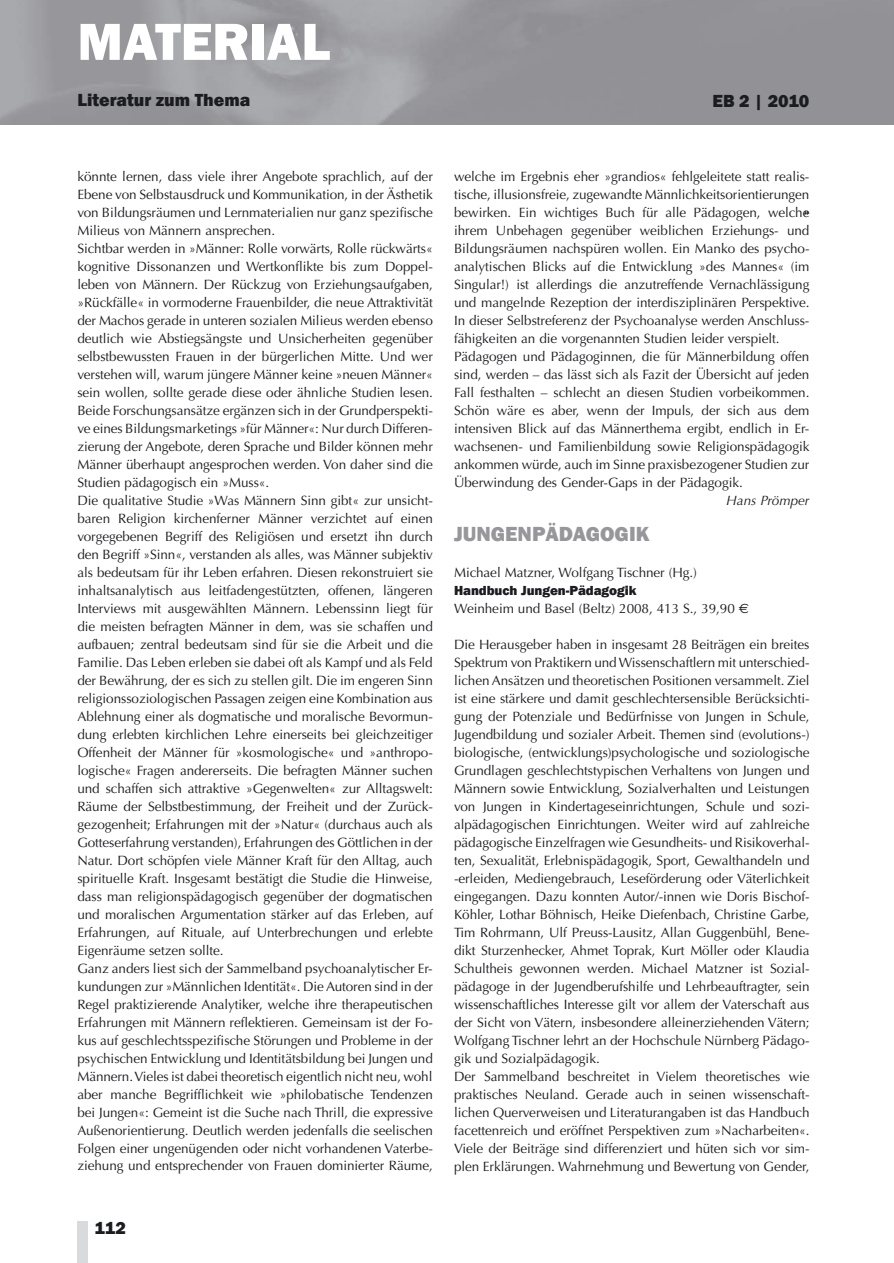
<style>
.page{position:relative;width:894px;height:1263px;background:#fff}
.page>*{position:absolute;margin:0;border:0;box-sizing:border-box;transform-origin:0 0}
.t1{font:800 54px "Franklin Gothic";color:#fff}
.t2{font:800 21px "Franklin Gothic";color:#97979b}
.t3{font:800 18px "Franklin Gothic";color:#1b1c20}
.t4{font:13.5px/18px "Optima";letter-spacing:-.005em;color:#1b1c20}
.t5{font:800 13.5px "Franklin Gothic";letter-spacing:-.005em;color:#1b1c20}
.t6{font:italic 13.5px "Optima";letter-spacing:-.005em;color:#1b1c20}
</style>
<div class="page">
<div style="left:77px;top:1221px;width:11px;height:42px;background:#d8dadc"></div>
<h1 class="t1" style="left:77px;top:10px;width:254px">MATERIAL</h1>
<h3 class="t3" style="left:77px;top:89px;width:174px">Literatur zum Thema</h3>
<h3 class="t3" style="left:712px;top:90px;width:98px">EB 2 | 2010</h3>
<p class="t4" style="left:77px;top:168px;width:357px">könnte lernen, dass viele ihrer Angebote sprachlich, auf der Ebene von Selbstausdruck und Kommunikation, in der Ästhetik von Bildungsräumen und Lernmaterialien nur ganz spezifische Milieus von Männern ansprechen.<br>Sichtbar werden in »Männer: Rolle vorwärts, Rolle rückwärts« kognitive Dissonanzen und Wertkonflikte bis zum Doppel&shy;leben von Männern. Der Rückzug von Erziehungsaufgaben, »Rückfälle« in vormoderne Frauenbilder, die neue Attraktivität der Machos gerade in unteren sozialen Milieus werden ebenso deutlich wie Abstiegsängste und Unsicherheiten gegenüber selbstbewussten Frauen in der bürgerlichen Mitte. Und wer verstehen will, warum jüngere Männer keine »neuen Männer« sein wollen, sollte gerade diese oder ähnliche Studien lesen.<br>Beide Forschungsansätze ergänzen sich in der Grundperspekti&shy;ve eines Bildungsmarketings »für Männer«: Nur durch Differen&shy;zierung der Angebote, deren Sprache und Bilder können mehr Männer überhaupt angesprochen werden. Von daher sind die Studien pädagogisch ein »Muss«.<br>Die qualitative Studie »Was Männern Sinn gibt« zur unsicht&shy;baren Religion kirchenferner Männer verzichtet auf einen vorgegebenen Begriff des Religiösen und ersetzt ihn durch den Begriff »Sinn«, verstanden als alles, was Männer subjektiv als bedeutsam für ihr Leben erfahren. Diesen rekonstruiert sie inhaltsanalytisch aus leitfadengestützten, offenen, längeren Interviews mit ausgewählten Männern. Lebenssinn liegt für die meisten befragten Männer in dem, was sie schaffen und aufbauen; zentral bedeutsam sind für sie die Arbeit und die Familie. Das Leben erleben sie dabei oft als Kampf und als Feld der Bewährung, der es sich zu stellen gilt. Die im engeren Sinn religionssoziologischen Passagen zeigen eine Kombination aus Ablehnung einer als dogmatische und moralische Bevormun&shy;dung erlebten kirchlichen Lehre einerseits bei gleichzeitiger Offenheit der Männer für »kosmologische« und »anthropo&shy;logische« Fragen andererseits. Die befragten Männer suchen und schaffen sich attraktive »Gegenwelten« zur Alltagswelt:<br>Räume der Selbstbestimmung, der Freiheit und der Zurück&shy;gezogenheit; Erfahrungen mit der »Natur« (durchaus auch als Gotteserfahrung verstanden), Erfahrungen des Göttlichen in der Natur. Dort schöpfen viele Männer Kraft für den Alltag, auch spirituelle Kraft. Insgesamt bestätigt die Studie die Hinweise, dass man religionspädagogisch gegenüber der dogmatischen und moralischen Argumentation stärker auf das Erleben, auf Erfahrungen, auf Rituale, auf Unterbrechungen und erlebte Eigenräume setzen sollte.<br>Ganz anders liest sich der Sammelband psychoanalytischer Er&shy;kundungen zur »Männlichen Identität«. Die Autoren sind in der Regel praktizierende Analytiker, welche ihre therapeutischen Erfahrungen mit Männern reflektieren. Gemeinsam ist der Fo&shy;kus auf geschlechtsspezifische Störungen und Probleme in der psychischen Entwicklung und Identitätsbildung bei Jungen und Männern. Vieles ist dabei theoretisch eigentlich nicht neu, wohl aber manche Begrifflichkeit wie »philobatische Tendenzen bei Jungen«: Gemeint ist die Suche nach Thrill, die expressive Außenorientierung. Deutlich werden jedenfalls die seelischen Folgen einer ungenügenden oder nicht vorhandenen Vaterbe&shy;ziehung und entsprechender von Frauen dominierter Räume,</p>
<h3 class="t3" style="left:94px;top:1217px;width:33px">112</h3>
<p class="t4" style="left:454px;top:169px;width:357px">welche im Ergebnis eher »grandios« fehlgeleitete statt realis&shy;tische, illusionsfreie, zugewandte Männlichkeitsorientierungen bewirken. Ein wichtiges Buch für alle Pädagogen, welche ihrem Unbehagen gegenüber weiblichen Erziehungs- und Bildungsräumen nachspüren wollen. Ein Manko des psycho&shy;analytischen Blicks auf die Entwicklung »des Mannes« (im Singular!) ist allerdings die anzutreffende Vernachlässigung und mangelnde Rezeption der interdisziplinären Perspektive.<br>In dieser Selbstreferenz der Psychoanalyse werden Anschluss&shy;fähigkeiten an die vorgenannten Studien leider verspielt.<br>Pädagogen und Pädagoginnen, die für Männerbildung offen sind, werden – das lässt sich als Fazit der Übersicht auf jeden Fall festhalten – schlecht an diesen Studien vorbeikommen.<br>Schön wäre es aber, wenn der Impuls, der sich aus dem intensiven Blick auf das Männerthema ergibt, endlich in Er&shy;wachsenen- und Familienbildung sowie Religionspädagogik ankommen würde, auch im Sinne praxisbezogener Studien zur Überwindung des Gender-Gaps in der Pädagogik.</p>
<p class="t6" style="left:726px;top:495px;width:85px">Hans Prömper</p>
<h2 class="t2" style="left:454px;top:522px;width:197px">JUNGENPÄDAGOGIK</h2>
<p class="t4" style="left:454px;top:565px;width:244px">Michael Matzner, Wolfgang Tischner (Hg.)</p>
<p class="t5" style="left:454px;top:582px;width:184px">Handbuch Jungen-Pädagogik</p>
<p class="t4" style="left:454px;top:601px;width:282px">Weinheim und Basel (Beltz) 2008, 413 S., 39,90</p>
<p class="t4" style="left:454px;top:637px;width:357px">Die Herausgeber haben in insgesamt 28 Beiträgen ein breites Spektrum von Praktikern und Wissenschaftlern mit unterschied&shy;lichen Ansätzen und theoretischen Positionen versammelt. Ziel ist eine stärkere und damit geschlechtersensible Berücksichti&shy;gung der Potenziale und Bedürfnisse von Jungen in Schule, Jugendbildung und sozialer Arbeit. Themen sind (evolutions-) biologische, (entwicklungs)psychologische und soziologische Grundlagen geschlechtstypischen Verhaltens von Jungen und Männern sowie Entwicklung, Sozialverhalten und Leistungen von Jungen in Kindertageseinrichtungen, Schule und sozi&shy;alpädagogischen Einrichtungen. Weiter wird auf zahlreiche pädagogische Einzelfragen wie Gesundheits- und Risikoverhal&shy;ten, Sexualität, Erlebnispädagogik, Sport, Gewalthandeln und -erleiden, Mediengebrauch, Leseförderung oder Väterlichkeit eingegangen. Dazu konnten Autor/-innen wie Doris Bischof-Köhler, Lothar Böhnisch, Heike Diefenbach, Christine Garbe, Tim Rohrmann, Ulf Preuss-Lausitz, Allan Guggenbühl, Bene&shy;dikt Sturzenhecker, Ahmet Toprak, Kurt Möller oder Klaudia Schultheis gewonnen werden. Michael Matzner ist Sozial&shy;pädagoge in der Jugendberufshilfe und Lehrbeauftragter, sein wissenschaftliches Interesse gilt vor allem der Vaterschaft aus der Sicht von Vätern, insbesondere alleinerziehenden Vätern; Wolfgang Tischner lehrt an der Hochschule Nürnberg Pädago&shy;gik und Sozialpädagogik.<br>Der Sammelband beschreitet in Vielem theoretisches wie praktisches Neuland. Gerade auch in seinen wissenschaft&shy;lichen Querverweisen und Literaturangaben ist das Handbuch facettenreich und eröffnet Perspektiven zum »Nacharbeiten«.<br>Viele der Beiträge sind differenziert und hüten sich vor sim&shy;plen Erklärungen. Wahrnehmung und Bewertung von Gender,</p>
<p class="t5" style="left:803px;top:204px;width:7px">»</p>
</div>
